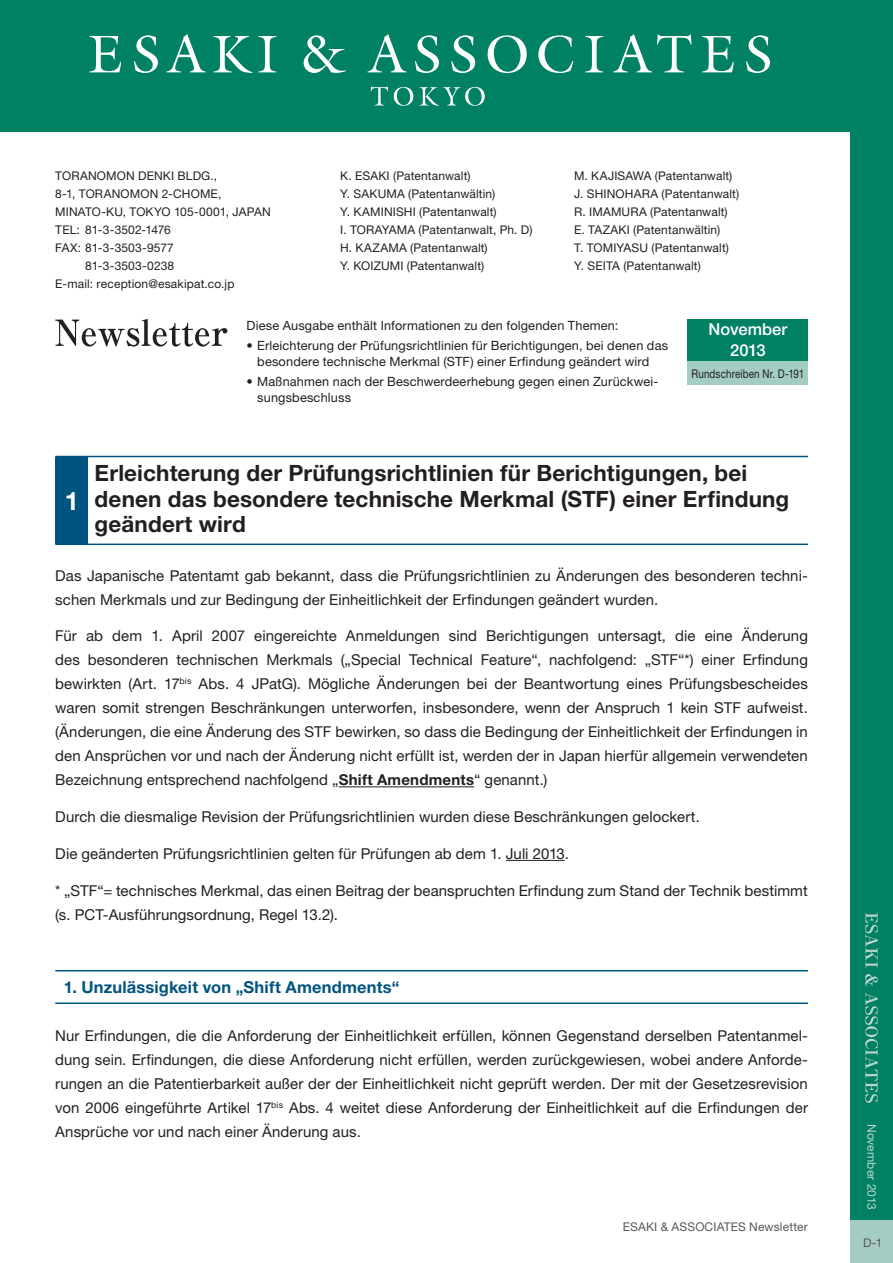
<style>
.page{position:relative;width:893px;height:1263px;background:#fff}
.page>*{position:absolute;margin:0;border:0;box-sizing:border-box;transform-origin:0 0}
.t1{font:700 25.5px "Helvetica Neue LT Pro";color:#fff}
.t2{font:700 22.5px/25.5px "Helvetica Neue LT Pro";letter-spacing:.005em;color:#231f20}
.t3{font:700 16.5px "Helvetica Neue LT Pro";letter-spacing:.01em;color:#005480}
.t4{font:500 16.5px/20.7px "Helvetica Neue LT Pro";letter-spacing:.005em;color:#fff;text-align:center}
.t5{font:15px/24px "Helvetica Neue LT Pro";letter-spacing:.005em;color:#231f20}
.t6{font:12.75px/15.9px "Helvetica Neue LT Pro";letter-spacing:.01em;color:#231f20}
.t7{font:12px/18px "Helvetica Neue LT Pro";letter-spacing:.01em;color:#231f20}
.t8{font:12px "Helvetica Neue LT Pro";letter-spacing:.015em;color:#57585a}
.t9{font:12px "Helvetica Neue LT Pro";letter-spacing:.01em;color:#231f20;scale:.82 1}
.t10{font:12px "Helvetica Neue LT Pro";letter-spacing:.005em;color:#bcd6cd}
.s1{font-weight:700}
</style>
<div class="page">
<div style="left:0;top:0;width:893px;height:132px;background:#008164"></div>
<svg style="left:89px;top:36px;width:32px;height:36px"></svg>
<svg style="left:134px;top:35px;width:24px;height:38px"></svg>
<svg style="left:167px;top:34px;width:39px;height:38px"></svg>
<svg style="left:213px;top:36px;width:39px;height:37px"></svg>
<svg style="left:258px;top:36px;width:18px;height:36px"></svg>
<svg style="left:304px;top:35px;width:42px;height:38px"></svg>
<svg style="left:367px;top:34px;width:39px;height:38px"></svg>
<svg style="left:415px;top:35px;width:24px;height:38px"></svg>
<svg style="left:451px;top:35px;width:24px;height:38px"></svg>
<svg style="left:488px;top:35px;width:39px;height:38px"></svg>
<svg style="left:538px;top:35px;width:35px;height:38px"></svg>
<svg style="left:585px;top:36px;width:18px;height:36px"></svg>
<svg style="left:613px;top:34px;width:78px;height:38px"></svg>
<svg style="left:702px;top:36px;width:32px;height:36px"></svg>
<svg style="left:746px;top:35px;width:24px;height:38px"></svg>
<svg style="left:371px;top:86px;width:17px;height:19px"></svg>
<svg style="left:394px;top:87px;width:19px;height:19px"></svg>
<svg style="left:419px;top:87px;width:66px;height:19px"></svg>
<div style="left:850px;top:0;width:43px;height:1263px;background:#008164"></div>
<div style="left:850px;top:1220px;width:43px;height:43px;background:#a3ccc2"></div>
<svg style="left:865px;top:913px;width:13px;height:54px"></svg>
<svg style="left:865px;top:974px;width:13px;height:12px"></svg>
<svg style="left:865px;top:993px;width:13px;height:110px"></svg>
<svg style="left:55px;top:319px;width:172px;height:28px"></svg>
<div style="left:688px;top:319px;width:120px;height:42px;background:#008164"></div>
<div style="left:688px;top:361px;width:120px;height:24px;background:#a3ccc2"></div>
<hr style="left:339px;top:786px;width:135px;height:1px;background:#231f20">
<hr style="left:506px;top:860px;width:59px;height:1px;background:#231f20">
<div style="left:55px;top:457px;width:33px;height:86px;background:#005480"></div>
<hr style="left:55px;top:544px;width:753px;height:1px;background:#005480">
<hr style="left:55px;top:456px;width:753px;height:1px;background:#005480">
<hr style="left:55px;top:1002px;width:753px;height:2px;background:#005480">
<hr style="left:55px;top:970px;width:753px;height:1px;background:#005480">
<p class="t7" style="left:55px;top:167px;width:163px">TORANOMON DENKI BLDG.,</p>
<p class="t7" style="left:55px;top:185px;width:168px">8-1, TORANOMON 2-CHOME,</p>
<p class="t7" style="left:55px;top:203px;width:217px">MINATO-KU, TOKYO 105-0001, JAPAN</p>
<p class="t7" style="left:55px;top:221px;width:117px">TEL: 81-3-3502-1476</p>
<p class="t7" style="left:55px;top:239px;width:120px">FAX: 81-3-3503-9577</p>
<p class="t7" style="left:85px;top:257px;width:90px">81-3-3503-0238</p>
<p class="t7" style="left:55px;top:275px;width:181px">E-mail: reception@esakipat.co.jp</p>
<p class="t7" style="left:340px;top:167px;width:194px">K. ESAKI (Patentanwalt)<br>Y. SAKUMA (Patentanwältin)<br>Y. KAMINISHI (Patentanwalt)<br>I. TORAYAMA (Patentanwalt, Ph. D)<br>H. KAZAMA (Patentanwalt)<br>Y. KOIZUMI (Patentanwalt)</p>
<p class="t7" style="left:574px;top:167px;width:167px">M. KAJISAWA (Patentanwalt)<br>J. SHINOHARA (Patentanwalt)<br>R. IMAMURA (Patentanwalt)<br>E. TAZAKI (Patentanwältin)<br>T. TOMIYASU (Patentanwalt)<br>Y. SEITA (Patentanwalt)</p>
<p class="t6" style="left:247px;top:317px;width:373px">Diese Ausgabe enthält Informationen zu den folgenden Themen:</p>
<p class="t6" style="left:257px;top:337px;width:412px;text-indent:-11px">• Erleichterung der Prüfungsrichtlinien für Berichtigungen, bei denen das besondere technische Merkmal (STF) einer Erfindung geändert wird</p>
<p class="t6" style="left:257px;top:373px;width:403px;text-indent:-11px">• Maßnahmen nach der Beschwerdeerhebung gegen einen Zurückwei&shy;sungsbeschluss</p>
<p class="t4" style="left:709px;top:319px;width:80px">November<br>2013</p>
<p class="t9" style="left:692px;top:366px;width:139px">Rundschreiben Nr. D-191</p>
<h2 class="t2" style="left:95px;top:460px;width:696px">Erleichterung der Prüfungsrichtlinien für Berichtigungen, bei denen das besondere technische Merkmal (STF) einer Erfindung geändert wird</h2>
<p class="t5" style="left:55px;top:563px;width:754px">Das Japanische Patentamt gab bekannt, dass die Prüfungsrichtlinien zu Änderungen des besonderen techni&shy;schen Merkmals und zur Bedingung der Einheitlichkeit der Erfindungen geändert wurden.</p>
<p class="t5" style="left:55px;top:624px;width:754px;text-align:justify">Für ab dem 1. April 2007 eingereichte Anmeldungen sind Berichtigungen untersagt, die eine Änderung des besonderen technischen Merkmals („Special Technical Feature“, nachfolgend: „STF“*) einer Erfindung bewirkten (Art. 17<sup>bis</sup> Abs. 4 JPatG). Mögliche Änderungen bei der Beantwortung eines Prüfungsbescheides waren somit strengen Beschränkungen unterworfen, insbesondere, wenn der Anspruch 1 kein STF aufweist. (Änderungen, die eine Änderung des STF bewirken, so dass die Bedingung der Einheitlichkeit der Erfindungen in den Ansprüchen vor und nach der Änderung nicht erfüllt ist, werden der in Japan hierfür allgemein verwendeten Bezeichnung entsprechend nachfolgend „<span class="s1">Shift Amendments</span>“ genannt.)</p>
<p class="t5" style="left:55px;top:804px;width:646px">Durch die diesmalige Revision der Prüfungsrichtlinien wurden diese Beschränkungen gelockert.</p>
<p class="t5" style="left:55px;top:841px;width:515px">Die geänderten Prüfungsrichtlinien gelten für Prüfungen ab dem 1. Juli 2013.</p>
<p class="t5" style="left:55px;top:878px;width:754px">* „STF“= technisches Merkmal, das einen Beitrag der beanspruchten Erfindung zum Stand der Technik bestimmt (s. PCT-Ausführungsordnung, Regel 13.2).</p>
<h1 class="t1" style="left:65px;top:485px;width:16px">1</h1>
<p class="t3" style="left:64px;top:976px;width:337px">1. Unzulässigkeit von „Shift Amendments“</p>
<p class="t5" style="left:55px;top:1023px;width:754px;text-align:justify">Nur Erfindungen, die die Anforderung der Einheitlichkeit erfüllen, können Gegenstand derselben Patentanmel&shy;dung sein. Erfindungen, die diese Anforderung nicht erfüllen, werden zurückgewiesen, wobei andere Anforde&shy;rungen an die Patentierbarkeit außer der der Einheitlichkeit nicht geprüft werden. Der mit der Gesetzesrevision von 2006 eingeführte Artikel 17<sup>bis</sup> Abs. 4 weitet diese Anforderung der Einheitlichkeit auf die Erfindungen der Ansprüche vor und nach einer Änderung aus.</p>
<p class="t8" style="left:623px;top:1219px;width:187px">ESAKI &amp; ASSOCIATES Newsletter</p>
<p class="t10" style="left:879px;top:1124px;width:87px;rotate:90deg">November 2013</p>
<p class="t8" style="left:863px;top:1235px;width:21px">D-1</p>
</div>
